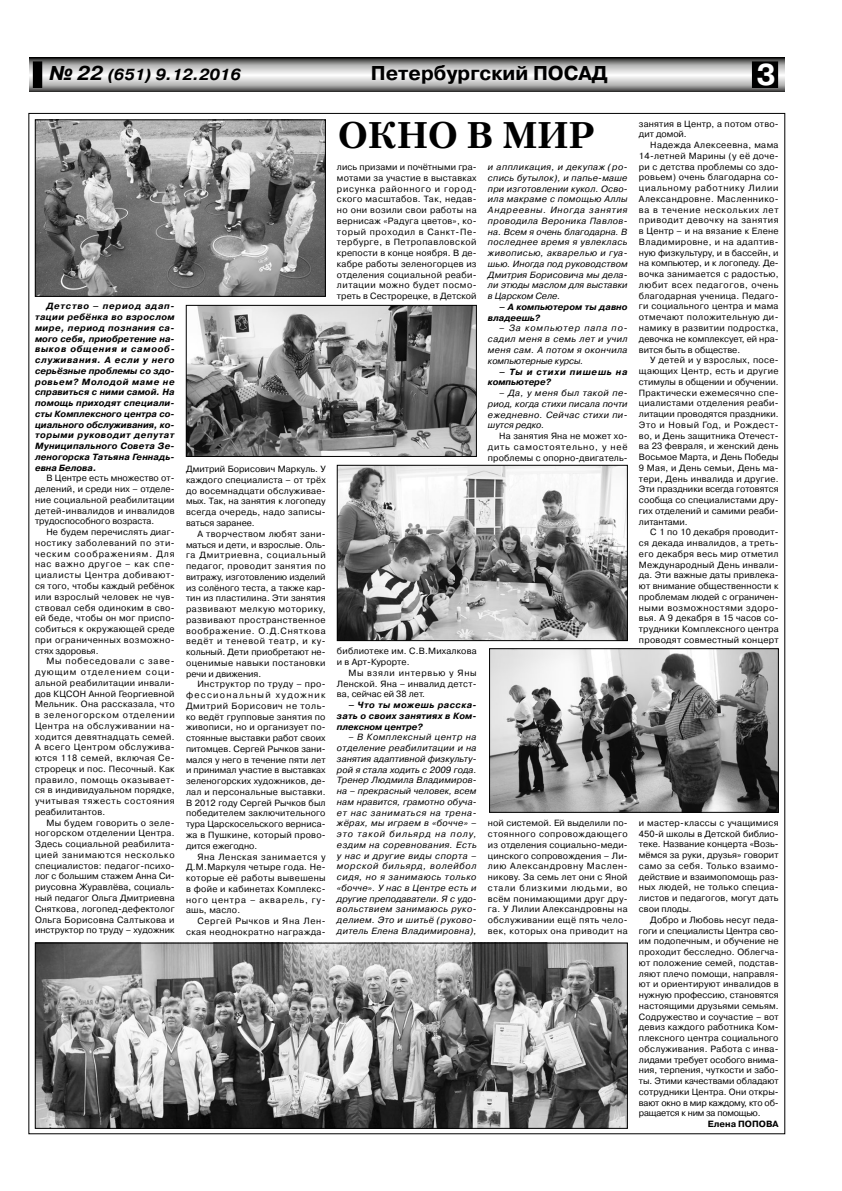
<style>
.page{position:relative;width:842px;height:1191px;background:#fff}
.page>*{position:absolute;margin:0;border:0;box-sizing:border-box;transform-origin:0 0}
.t1{font:700 37px "Petersburg C";color:#000}
.t2{font:700 30px "Pragmatica C";color:#fff}
.t3{font:700 20px "Pragmatica C";color:#000}
.t4{font:italic 700 16px "Pragmatica C";color:#000}
.t5{font:9px/10.8px "Pragmatica C";letter-spacing:.02em;color:#000;text-align:justify}
.t6{font:italic 9px/10.8px "Pragmatica C";letter-spacing:.035em;color:#000;text-align:justify}
.t7{font:italic 700 9px/10.8px "Pragmatica C";letter-spacing:.015em;color:#000;text-align:justify}
.t8{font:9px/10.8px "Pragmatica C";letter-spacing:.045em;color:#000;text-align:right}
.t9{font:italic 700 9px/10.8px "Pragmatica C";letter-spacing:.085em;color:#000}
.t10{font:700 9px "Pragmatica C";color:#000}
.s1{font-size:20px}
</style>
<div class="page">
<svg style="left:29px;top:58px;width:755px;height:34px;background:#ababab"></svg>
<div style="left:33px;top:62px;width:9px;height:25px;background:#000"></div>
<div style="left:752px;top:62px;width:26px;height:25px;background:#000"></div>
<img style="left:37px;top:122px;width:287px;height:173px">
<div style="left:35px;top:120px;width:291px;height:177px;border:1px solid #000"></div>
<img style="left:188px;top:307px;width:287px;height:148px">
<div style="left:186px;top:305px;width:291px;height:152px;border:1px solid #000"></div>
<img style="left:339px;top:467px;width:287px;height:172px">
<div style="left:337px;top:465px;width:291px;height:176px;border:1px solid #000"></div>
<img style="left:37px;top:944px;width:589px;height:182px">
<div style="left:35px;top:942px;width:593px;height:186px;border:1px solid #000"></div>
<img style="left:491px;top:650px;width:286px;height:160px">
<div style="left:489px;top:648px;width:290px;height:164px;border:1px solid #000"></div>
<h3 class="t4" style="left:49px;top:66px;width:193px"><span class="s1">№ 22</span> (651) 9.12.2016</h3>
<h3 class="t3" style="left:371px;top:62px;width:239px">Петербургский ПОСАД</h3>
<h2 class="t2" style="left:757px;top:58px;width:21px">3</h2>
<p class="t7" style="left:35px;top:301px;width:141px;text-indent:11px">Детство – период адап&shy;тации ребёнка во взрослом мире, период познания са&shy;мого себя, приобретение на&shy;выков общения и самооб&shy;служивания. А если у него серьёзные проблемы со здо&shy;ровьем? Молодой маме не справиться с ними самой. На помощь приходят специали&shy;сты Комплексного центра со&shy;циального обслуживания, ко&shy;торыми руководит депутат Муниципального Совета Зе&shy;леногорска Татьяна Геннадь&shy;евна Белова.</p>
<p class="t5" style="left:35px;top:473px;width:141px;text-indent:11px">В Центре есть множество от&shy;делений, и среди них – отделе&shy;ние социальной реабилитации детей-инвалидов и инвалидов трудоспособного возраста.</p>
<p class="t5" style="left:35px;top:527px;width:141px;text-indent:11px">Не будем перечислять диаг&shy;ностику заболеваний по эти&shy;ческим соображениям. Для нас важно другое – как спе&shy;циалисты Центра добивают&shy;ся того, чтобы каждый ребёнок или взрослый человек не чув&shy;ствовал себя одиноким в сво&shy;ей беде, чтобы он мог приспо&shy;собиться к окружающей среде при ограниченных возможно&shy;стях здоровья.</p>
<p class="t5" style="left:35px;top:656px;width:141px;text-indent:11px">Мы побеседовали с заве&shy;дующим отделением соци&shy;альной реабилитации инвали&shy;дов КЦСОН Анной Георгиевной Мельник. Она рассказала, что в зеленогорском отделении Центра на обслуживании на&shy;ходится девятнадцать семей.<br>А всего Центром обслужива&shy;ются 118 семей, включая Се&shy;строрецк и пос. Песочный. Как правило, помощь оказывает&shy;ся в индивидуальном порядке, учитывая тяжесть состояния реабилитантов.</p>
<p class="t5" style="left:35px;top:817px;width:141px;text-indent:11px">Мы будем говорить о зеле&shy;ногорском отделении Центра.<br>Здесь социальной реабилита&shy;цией занимаются несколько специалистов: педагог-психо&shy;лог с большим стажем Анна Си&shy;риусовна Журавлёва, социаль&shy;ный педагог Ольга Дмитриевна Сняткова, логопед-дефектолог Ольга Борисовна Салтыкова и инструктор по труду – художник</p>
<p class="t5" style="left:186px;top:464px;width:141px">Дмитрий Борисович Маркуль. У каждого специалиста – от трёх до восемнадцати обслуживае&shy;мых. Так, на занятия к логопеду всегда очередь, надо записы&shy;ваться заранее.</p>
<p class="t5" style="left:186px;top:528px;width:141px;text-indent:11px">А творчеством любят зани&shy;маться и дети, и взрослые. Оль&shy;га Дмитриевна, социальный педагог, проводит занятия по витражу, изготовлению изделий из солёного теста, а также кар&shy;тин из пластилина. Эти занятия развивают мелкую моторику, развивают пространственное воображение. О.Д.Сняткова ведёт и теневой театр, и ку&shy;кольный. Дети приобретают не&shy;оценимые навыки постановки речи и движения.</p>
<p class="t5" style="left:186px;top:679px;width:141px;text-indent:11px">Инструктор по труду – про&shy;фессиональный художник Дмитрий Борисович не толь&shy;ко ведёт групповые занятия по живописи, но и организует по&shy;стоянные выставки работ своих питомцев. Сергей Рычков зани&shy;мался у него в течение пяти лет и принимал участие в выставках зеленогорских художников, де&shy;лал и персональные выставки.<br>В 2012 году Сергей Рычков был победителем заключительного тура Царскосельского верниса&shy;жа в Пушкине, который прово&shy;дится ежегодно.</p>
<p class="t5" style="left:186px;top:851px;width:141px;text-indent:11px">Яна Ленская занимается у Д.М.Маркуля четыре года. Не&shy;которые её работы вывешены в фойе и кабинетах Комплекс&shy;ного центра – акварель, гу&shy;ашь, масло.</p>
<p class="t8" style="left:186px;top:915px;width:141px">Сергей Рычков и Яна Лен&shy;ская неоднократно награжда-</p>
<h1 class="t1" style="left:338px;top:112px;width:259px">ОКНО В МИР</h1>
<p class="t5" style="left:337px;top:162px;width:141px">лись призами и почётными гра&shy;мотами за участие в выставках рисунка районного и город&shy;ского масштабов. Так, недав&shy;но они возили свои работы на вернисаж «Радуга цветов», ко&shy;торый проходил в Санкт-Пе&shy;тербурге, в Петропавловской крепости в конце ноября. В де&shy;кабре работы зеленогорцев из отделения социальной реаби&shy;литации можно будет посмо&shy;треть в Сестрорецке, в Детской</p>
<p class="t6" style="left:488px;top:162px;width:141px">и аппликация, и декупаж (ро&shy;спись бутылок), и папье-маше при изготовлении кукол. Осво&shy;ила макраме с помощью Аллы Андреевны. Иногда занятия проводила Вероника Павлов&shy;на. Всем я очень благодарна. В последнее время я увлеклась живописью, акварелью и гуа&shy;шью. Иногда под руководством Дмитрия Борисовича мы дела&shy;ли этюды маслом для выставки в Царском Селе.</p>
<p class="t7" style="left:488px;top:301px;width:141px;text-indent:11px">– А компьютером ты давно владеешь?</p>
<p class="t6" style="left:488px;top:323px;width:141px;text-indent:11px">– За компьютер папа по&shy;садил меня в семь лет и учил меня сам. А потом я окончила компьютерные курсы.</p>
<p class="t9" style="left:488px;top:366px;width:141px;text-indent:11px">– Ты и стихи пишешь на компьютере?</p>
<p class="t6" style="left:488px;top:387px;width:141px;text-indent:11px">– Да, у меня был такой пе&shy;риод, когда стихи писала почти ежедневно. Сейчас стихи пи&shy;шутся редко.</p>
<p class="t5" style="left:488px;top:430px;width:141px;text-indent:11px">На занятия Яна не может хо&shy;дить самостоятельно, у неё проблемы с опорно-двигатель-</p>
<p class="t5" style="left:337px;top:646px;width:141px">библиотеке им. С.В.Михалкова и в Арт-Курорте.</p>
<p class="t5" style="left:337px;top:667px;width:141px;text-indent:11px">Мы взяли интервью у Яны Ленской. Яна – инвалид детст&shy;ва, сейчас ей 38 лет.</p>
<p class="t7" style="left:337px;top:699px;width:141px;text-indent:11px">– Что ты можешь расска&shy;зать о своих занятиях в Ком&shy;плексном центре?</p>
<p class="t6" style="left:337px;top:732px;width:141px;text-indent:11px">– В Комплексный центр на отделение реабилитации и на занятия адаптивной физкульту&shy;рой я стала ходить с 2009 года.<br>Тренер Людмила Владимиров&shy;на – прекрасный человек, всем нам нравится, грамотно обуча&shy;ет нас заниматься на трена&shy;жёрах, мы играем в «бочче» – это такой бильярд на полу, ездим на соревнования. Есть у нас и другие виды спорта – морской бильярд, волейбол сидя, но я занимаюсь только «бочче». У нас в Центре есть и другие преподаватели. Я с удо&shy;вольствием занимаюсь руко&shy;делием. Это и шитьё (руково&shy;дитель Елена Владимировна),</p>
<p class="t5" style="left:488px;top:818px;width:141px">ной системой. Ей выделили по&shy;стоянного сопровождающего из отделения социально-меди&shy;цинского сопровождения – Ли&shy;лию Александровну Маслен&shy;никову. За семь лет они с Яной стали близкими людьми, во всём понимающими друг дру&shy;га. У Лилии Александровны на обслуживании ещё пять чело&shy;век, которых она приводит на</p>
<p class="t5" style="left:639px;top:118px;width:141px">занятия в Центр, а потом отво&shy;дит домой.</p>
<p class="t5" style="left:639px;top:140px;width:141px;text-indent:11px">Надежда Алексеевна, мама 14-летней Марины (у её доче&shy;ри с детства проблемы со здо&shy;ровьем) очень благодарна со&shy;циальному работнику Лилии Александровне. Масленнико&shy;ва в течение нескольких лет приводит девочку на занятия в Центр – и на вязание к Елене Владимировне, и на адаптив&shy;ную физкультуру, и в бассейн, и на компьютер, и к логопеду. Де&shy;вочка занимается с радостью, любит всех педагогов, очень благодарная ученица. Педаго&shy;ги социального центра и мама отмечают положительную ди&shy;намику в развитии подростка, девочка не комплексует, ей нра&shy;вится быть в обществе.</p>
<p class="t5" style="left:639px;top:355px;width:141px;text-indent:11px">У детей и у взрослых, посе&shy;щающих Центр, есть и другие стимулы в общении и обучении.<br>Практически ежемесячно спе&shy;циалистами отделения реаби&shy;литации проводятся праздники.<br>Это и Новый Год, и Рождест&shy;во, и День защитника Отечест&shy;ва 23 февраля, и женский день Восьмое Марта, и День Победы 9 Мая, и День семьи, День ма&shy;тери, День инвалида и другие.<br>Эти праздники всегда готовятся сообща со специалистами дру&shy;гих отделений и самими реаби&shy;литантами.</p>
<p class="t5" style="left:639px;top:527px;width:141px;text-indent:11px">С 1 по 10 декабря проводит&shy;ся декада инвалидов, а треть&shy;его декабря весь мир отметил Международный День инвали&shy;да. Эти важные даты привлека&shy;ют внимание общественности к проблемам людей с ограничен&shy;ными возможностями здоро&shy;вья. А 9 декабря в 15 часов со&shy;трудники Комплексного центра проводят совместный концерт</p>
<p class="t5" style="left:639px;top:817px;width:141px">и мастер-классы с учащимися 450-й школы в Детской библио&shy;теке. Название концерта «Возь&shy;мёмся за руки, друзья» говорит само за себя. Только взаимо&shy;действие и взаимопомощь раз&shy;ных людей, не только специа&shy;листов и педагогов, могут дать свои плоды.</p>
<p class="t5" style="left:639px;top:914px;width:141px;text-indent:11px">Добро и Любовь несут педа&shy;гоги и специалисты Центра сво&shy;им подопечным, и обучение не проходит бесследно. Облегча&shy;ют положение семей, подстав&shy;ляют плечо помощи, направля&shy;ют и ориентируют инвалидов в нужную профессию, становятся настоящими друзьями семьям.<br>Содружество и соучастие – вот девиз каждого работника Ком&shy;плексного центра социального обслуживания. Работа с инва&shy;лидами требует особого внима&shy;ния, терпения, чуткости и забо&shy;ты. Этими качествами обладают сотрудники Центра. Они откры&shy;вают окно в мир каждому, кто об&shy;ращается к ним за помощью.</p>
<p class="t10" style="left:708px;top:1119px;width:72px">Елена ПОПОВА</p>
</div>
